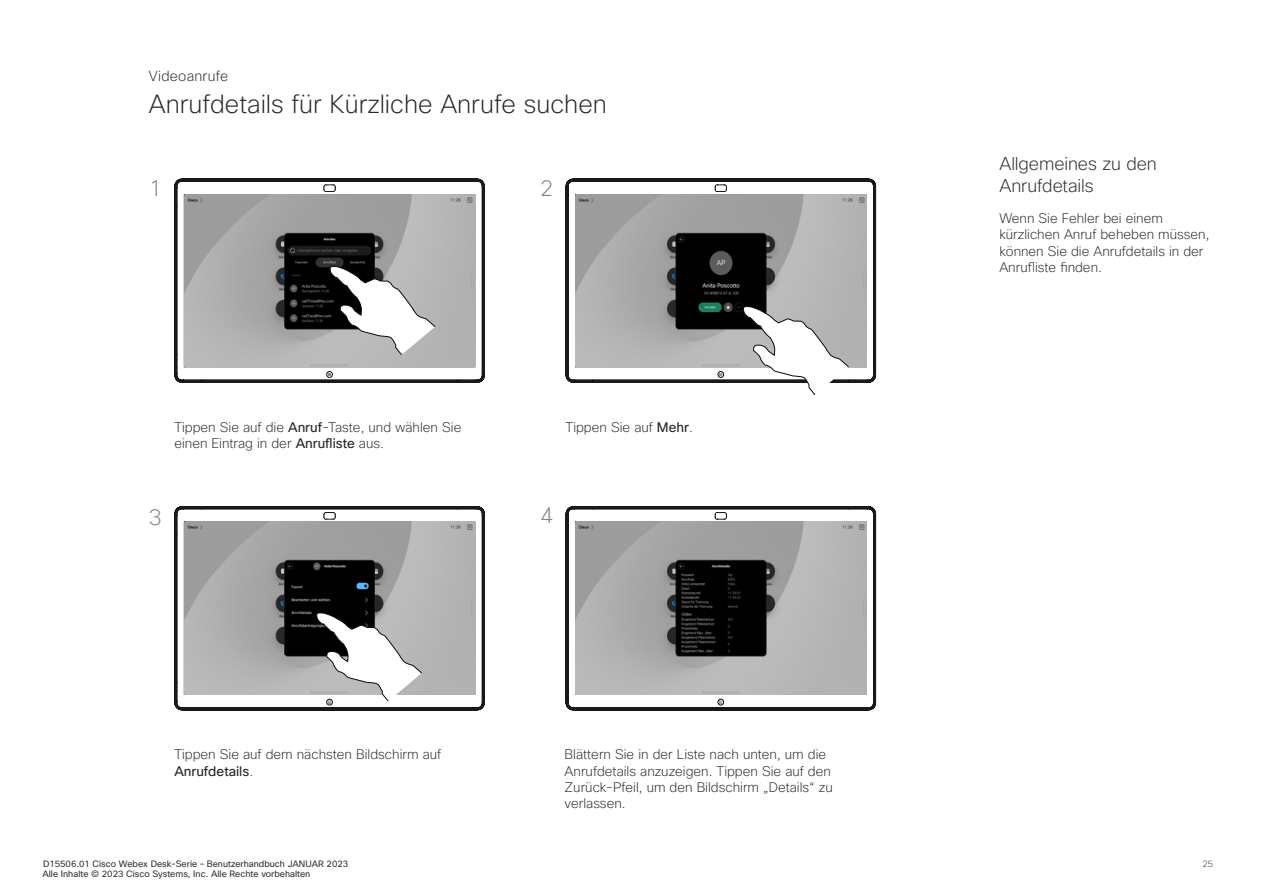
<style>
.page{position:relative;width:1263px;height:893px;background:#fff}
.page>*{position:absolute;margin:0;border:0;box-sizing:border-box;transform-origin:0 0}
.Subhead1{font:200 25.5px "Cisco Sans";color:#262626}
.t1{font:200 22.2px "Cisco Sans";color:#808080}
.Right_Column_About_h{font:200 18px/21.6px "Cisco Sans";letter-spacing:-.005em;color:#262626}
.Small_chapter_runnin{font:200 14.25px "Cisco Sans";letter-spacing:.015em;color:#262626}
.CartoonAnnotation{font:200 13.5px/16.2px "Cisco Sans";color:#262626}
.Body{font:200 13.5px/16.2px "Cisco Sans";color:#262626}
.t2{font:9px/10.8px "Cisco Sans";color:#333}
.t3{font:200 9px "Cisco Sans";color:#333}
.s1{font-weight:400}
</style>
<div class="page">
<svg style="left:174px;top:178px;width:311px;height:205px"></svg>
<div style="left:326px;top:371px;width:7px;height:7px;border:1px solid #090a0b;border-radius:50%"></div>
<svg style="left:565px;top:178px;width:311px;height:205px"></svg>
<div style="left:717px;top:371px;width:7px;height:7px;border:1px solid #090a0b;border-radius:50%"></div>
<svg style="left:174px;top:506px;width:311px;height:205px"></svg>
<div style="left:326px;top:699px;width:7px;height:6px;border:1px solid #090a0b;border-radius:50%"></div>
<svg style="left:565px;top:506px;width:311px;height:205px"></svg>
<div style="left:717px;top:699px;width:7px;height:6px;border:1px solid #090a0b;border-radius:50%"></div>
<img style="left:185px;top:195px;width:290px;height:172px">
<img style="left:576px;top:195px;width:290px;height:172px">
<img style="left:576px;top:522px;width:290px;height:172px">
<img style="left:185px;top:522px;width:290px;height:172px">
<svg style="left:329px;top:265px;width:107px;height:90px"></svg>
<svg style="left:316px;top:611px;width:107px;height:93px"></svg>
<svg style="left:743px;top:305px;width:106px;height:90px"></svg>
<h2 class="Small_chapter_runnin" style="left:149px;top:67px;width:81px">Videoanrufe</h2>
<h1 class="Subhead1" style="left:149px;top:87px;width:460px">Anrufdetails für Kürzliche Anrufe suchen</h1>
<p class="t1" style="left:149px;top:174px;width:15px">1</p>
<p class="t1" style="left:540px;top:174px;width:15px">2</p>
<p class="CartoonAnnotation" style="left:174px;top:419px;width:288px">Tippen Sie auf die <span class="s1">Anruf</span>-Taste, und wählen Sie einen Eintrag in der <span class="s1">Anrufliste</span> aus.</p>
<p class="CartoonAnnotation" style="left:566px;top:419px;width:129px">Tippen Sie auf <span class="s1">Mehr</span>.</p>
<p class="t1" style="left:149px;top:503px;width:15px">3</p>
<p class="t1" style="left:540px;top:501px;width:15px">4</p>
<p class="CartoonAnnotation" style="left:174px;top:746px;width:268px">Tippen Sie auf dem nächsten Bildschirm auf<br><span class="s1">Anrufdetails</span>.</p>
<p class="CartoonAnnotation" style="left:565px;top:746px;width:270px">Blättern Sie in der Liste nach unten, um die Anrufdetails anzuzeigen. Tippen Sie auf den Zurück-Pfeil, um den Bildschirm „Details“ zu verlassen.</p>
<h2 class="Right_Column_About_h" style="left:999px;top:153px;width:159px">Allgemeines zu den<br>Anrufdetails</h2>
<p class="Body" style="left:999px;top:210px;width:212px">Wenn Sie Fehler bei einem kürzlichen Anruf beheben müssen, können Sie die Anrufdetails in der<br>Anrufliste finden.</p>
<p class="t2" style="left:42px;top:858px;width:307px">D15506.01 Cisco Webex Desk-Serie – Benutzerhandbuch JANUAR 2023<br>Alle Inhalte © 2023 Cisco Systems, Inc. Alle Rechte vorbehalten</p>
<p class="t3" style="left:1202px;top:858px;width:12px">25</p>
</div>
